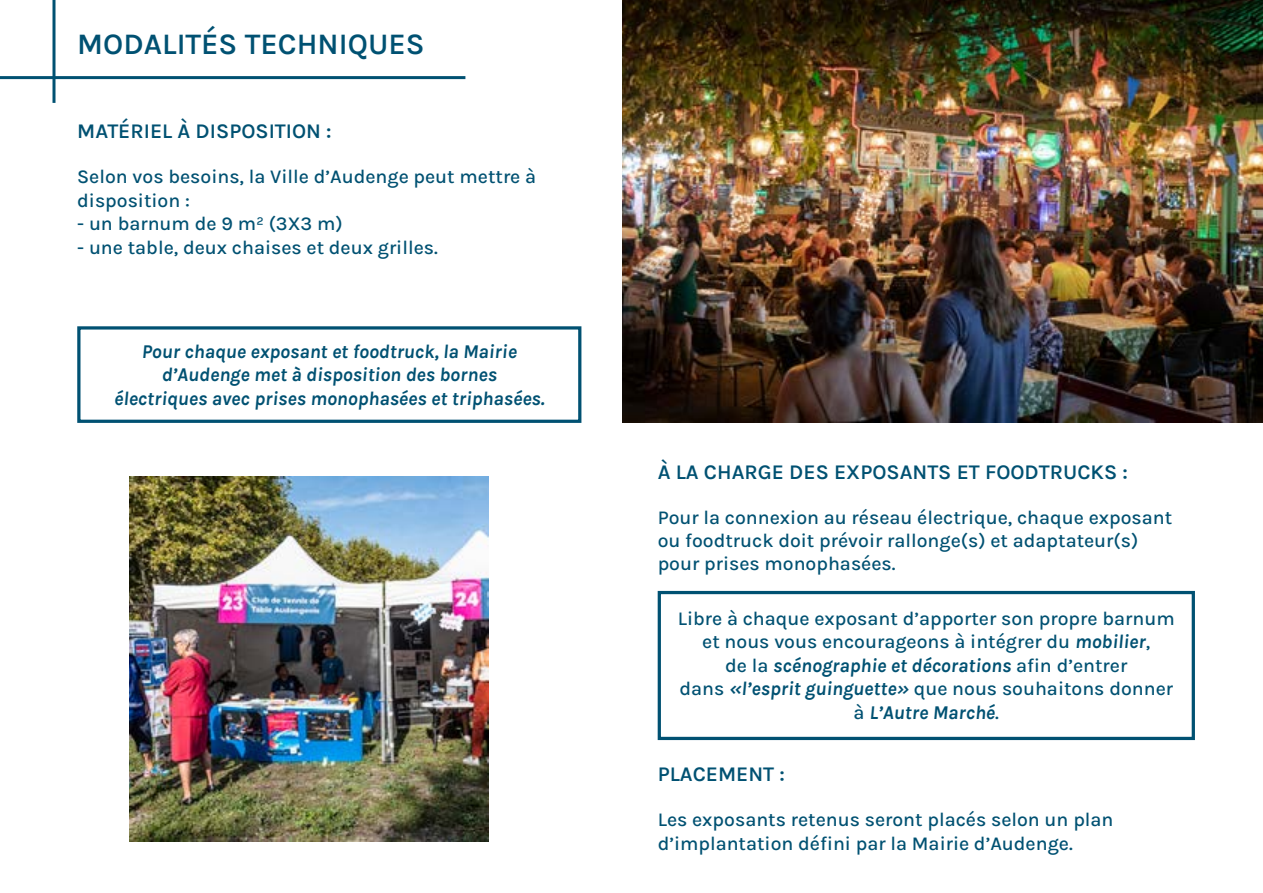
<style>
.page{position:relative;width:1263px;height:893px;background:#fff}
.page>*{position:absolute;margin:0;border:0;box-sizing:border-box;transform-origin:0 0}
.t1{font:600 30px "Karla";color:#005172}
.t2{font:600 21px "Karla";color:#005172}
.t3{font:19.5px/23.4px "Karla";color:#005172}
.t4{font:italic 19.5px/23.4px "Karla";color:#005172;text-align:center}
.s1{font-style:italic}
</style>
<div class="page">
<img style="left:130px;top:476px;width:358px;height:365px">
<div style="left:77px;top:326px;width:504px;height:97px;border:3px solid #005172"></div>
<img style="left:623px;top:0;width:640px;height:423px">
<div style="left:658px;top:591px;width:537px;height:149px;border:3px solid #005172"></div>
<svg style="left:52px;top:0;width:4px;height:103px"></svg>
<hr style="left:0;top:76px;width:465px;height:3px;background:#005172">
<h1 class="t1" style="left:77px;top:25px;width:349px">MODALITÉS TECHNIQUES</h1>
<p class="t2" style="left:77px;top:118px;width:256px">MATÉRIEL À DISPOSITION :</p>
<p class="t3" style="left:77px;top:164px;width:460px">Selon vos besoins, la Ville d’Audenge peut mettre à disposition :</p>
<p class="t3" style="left:77px;top:211px;width:267px">- un barnum de 9 m² (3X3 m)</p>
<p class="t3" style="left:77px;top:235px;width:362px">- une table, deux chaises et deux grilles.</p>
<p class="t4" style="left:114px;top:339px;width:432px">Pour chaque exposant et foodtruck, la Mairie d’Audenge met à disposition des bornes électriques avec prises monophasées et triphasées.</p>
<p class="t2" style="left:658px;top:458px;width:472px">À LA CHARGE DES EXPOSANTS ET FOODTRUCKS :</p>
<p class="t3" style="left:658px;top:505px;width:516px">Pour la connexion au réseau électrique, chaque exposant ou foodtruck doit prévoir rallonge(s) et adaptateur(s) pour prises monophasées.</p>
<p class="t3" style="left:678px;top:606px;width:498px;text-align:center">Libre à chaque exposant d’apporter son propre barnum et nous vous encourageons à intégrer du <span class="s1">mobilier</span>,<br>de la <span class="s1">scénographie et décorations</span> afin d’entrer<br>dans <span class="s1">«l’esprit guinguette»</span> que nous souhaitons donner à <span class="s1">L’Autre Marché</span>.</p>
<p class="t2" style="left:658px;top:761px;width:129px">PLACEMENT :</p>
<p class="t3" style="left:658px;top:807px;width:457px">Les exposants retenus seront placés selon un plan d’implantation défini par la Mairie d’Audenge.</p>
</div>
